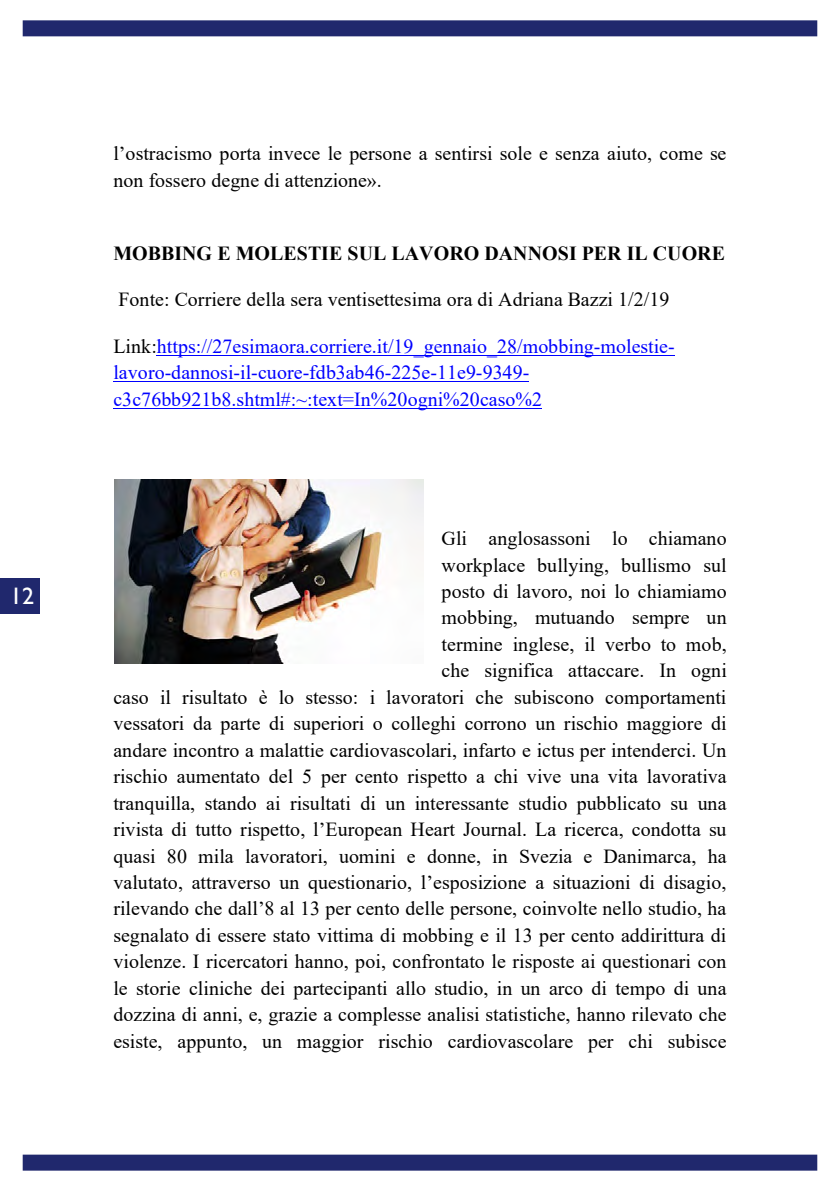
<style>
.page{position:relative;width:840px;height:1191px;background:#fff}
.page>*{position:absolute;margin:0;border:0;box-sizing:border-box;transform-origin:0 0}
.t1{font:24px "Gill Sans Std";color:#fff}
.t2{font:20px/26.4px "Times New Roman";color:#000}
.t3{font:20px/26.6px "Times New Roman";letter-spacing:.005em;color:#00f}
.t4{font:700 20px "Times New Roman";color:#000}
.s1{color:#000}
</style>
<div class="page">
<hr style="left:157px;top:355px;width:517px;height:1px;background:#00f">
<hr style="left:113px;top:381px;width:416px;height:1px;background:#00f">
<hr style="left:113px;top:408px;width:428px;height:1px;background:#00f">
<img style="left:114px;top:479px;width:309px;height:185px">
<div style="left:0;top:578px;width:40px;height:35px;background:#20286d"></div>
<div style="left:23px;top:20px;width:793px;height:16px;background:#20286d"></div>
<div style="left:23px;top:1154px;width:793px;height:16px;background:#20286d"></div>
<p class="t1" style="left:10px;top:582px;width:25px">12</p>
<p class="t2" style="left:113px;top:140px;width:614px">l’ostracismo porta invece le persone a sentirsi sole e senza aiuto, come se non fossero degne di attenzione».</p>
<p class="t4" style="left:113px;top:239px;width:612px">MOBBING E MOLESTIE SUL LAVORO DANNOSI PER IL CUORE</p>
<p class="t2" style="left:118px;top:286px;width:552px">Fonte: Corriere della sera ventisettesima ora di Adriana Bazzi 1/2/19</p>
<p class="t3" style="left:113px;top:332px;width:562px"><span class="s1">Link:</span>https://27esimaora.corriere.it/19_gennaio_28/mobbing-molestie&shy;lavoro-dannosi-il-cuore-fdb3ab46-225e-11e9-9349- c3c76bb921b8.shtml#:~:text=In%20ogni%20caso%2</p>
<p class="t2" style="left:113px;top:524px;width:614px;text-align:right">Gli anglosassoni lo chiamano<br>workplace bullying, bullismo sul<br>posto di lavoro, noi lo chiamiamo<br>mobbing, mutuando sempre un<br>termine inglese, il verbo to mob,<br>che significa attaccare. In ogni<br>caso il risultato è lo stesso: i lavoratori che subiscono comportamenti vessatori da parte di superiori o colleghi corrono un rischio maggiore di andare incontro a malattie cardiovascolari, infarto e ictus per intenderci. Un rischio aumentato del 5 per cento rispetto a chi vive una vita lavorativa tranquilla, stando ai risultati di un interessante studio pubblicato su una rivista di tutto rispetto, l’European Heart Journal. La ricerca, condotta su quasi 80 mila lavoratori, uomini e donne, in Svezia e Danimarca, ha valutato, attraverso un questionario, l’esposizione a situazioni di disagio, rilevando che dall’8 al 13 per cento delle persone, coinvolte nello studio, ha segnalato di essere stato vittima di mobbing e il 13 per cento addirittura di violenze. I ricercatori hanno, poi, confrontato le risposte ai questionari con le storie cliniche dei partecipanti allo studio, in un arco di tempo di una dozzina di anni, e, grazie a complesse analisi statistiche, hanno rilevato che esiste, appunto, un maggior rischio cardiovascolare per chi subisce</p>
</div>
